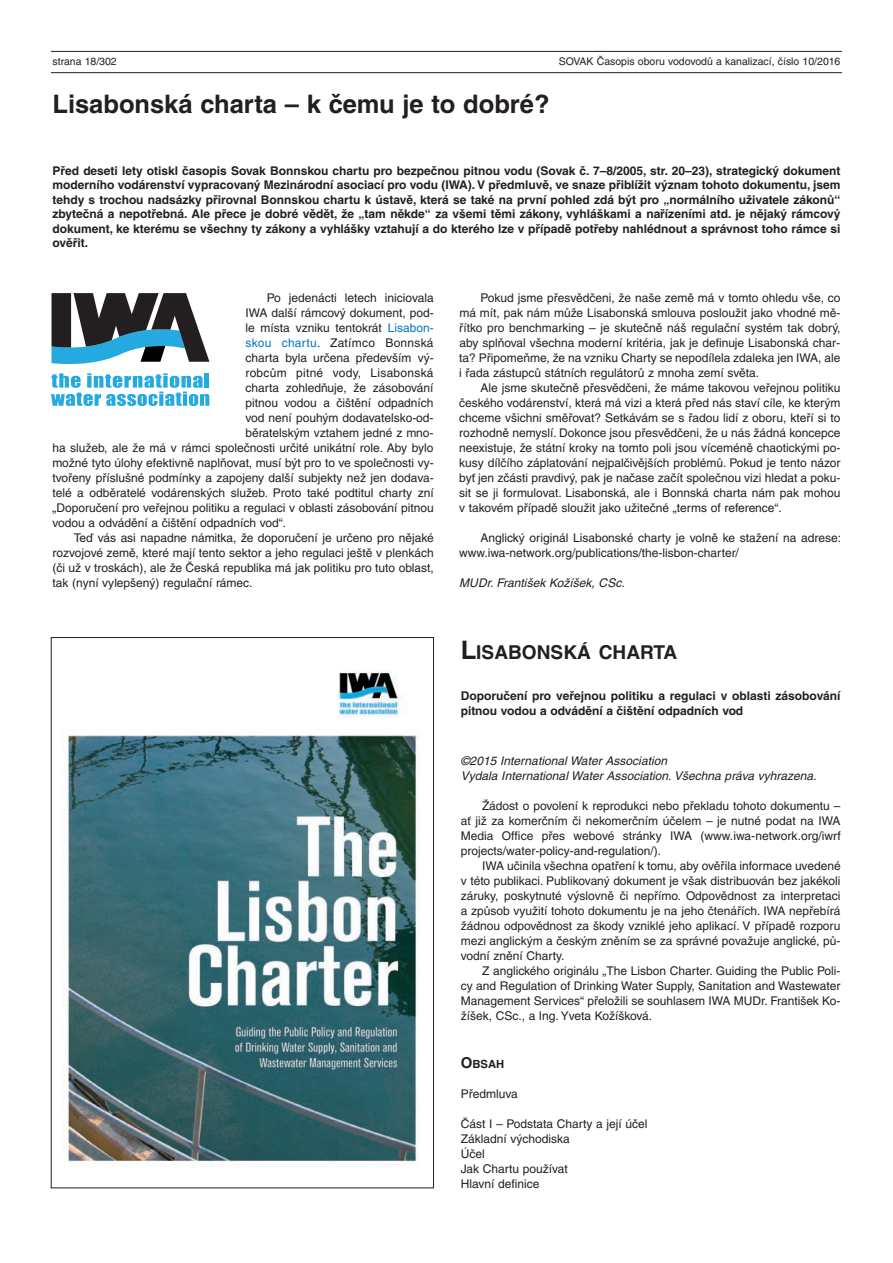
<style>
.page{position:relative;width:893px;height:1263px;background:#fff}
.page>*{position:absolute;margin:0;border:0;box-sizing:border-box;transform-origin:0 0}
.t1{font:700 25.5px "Helvetica CE";color:#231f20}
.t2{font:700 19.2px "Helvetica CE";color:#231f20}
.t3{font:12px/15px "Helvetica CE";color:#231f20;text-align:justify}
.t4{font:700 12px/14.4px "Helvetica CE";color:#231f20;text-align:justify}
.t5{font:italic 12px/15px "Helvetica CE";letter-spacing:.005em;color:#231f20}
.t6{font:12px "Helvetica CE";letter-spacing:.02em;color:#231f20}
.t7{font:700 11.25px "Helvetica CE";color:#231f20}
.t8{font:10.5px "Helvetica CE";color:#231f20}
.s1{color:#0078c0}
.s2{font-size:25.5px}
.s3{font-size:15px}
</style>
<div class="page">
<hr style="left:51px;top:51px;width:791px;height:1px;background:#231f20">
<hr style="left:51px;top:72px;width:791px;height:1px;background:#231f20">
<img style="left:63px;top:672px;width:357px;height:494px">
<svg style="left:51px;top:373px;width:158px;height:33px"></svg>
<svg style="left:51px;top:293px;width:158px;height:71px"></svg>
<p class="t8" style="left:53px;top:57px;width:66px">strana 18/302</p>
<p class="t8" style="left:559px;top:57px;width:283px">SOVAK Časopis oboru vodovodů a kanalizací, číslo 10/2016</p>
<h1 class="t1" style="left:53px;top:95px;width:499px">Lisabonská charta – k čemu je to dobré?</h1>
<p class="t4" style="left:52px;top:165px;width:790px">Před deseti lety otiskl časopis Sovak Bonnskou chartu pro bezpečnou pitnou vodu (Sovak č. 7–8/2005, str. 20–23), strategický dokument moderního vodárenství vypracovaný Mezinárodní asociací pro vodu (IWA). V předmluvě, ve snaze přiblížit význam tohoto dokumentu, jsem tehdy s trochou nadsázky přirovnal Bonnskou chartu k ústavě, která se také na první pohled zdá být pro „normálního uživatele zákonů“ zbytečná a nepotřebná. Ale přece je dobré vědět, že „tam někde“ za všemi těmi zákony, vyhláškami a nařízeními atd. je nějaký rámcový dokument, ke kterému se všechny ty zákony a vyhlášky vztahují a do kterého lze v případě potřeby nahlédnout a správnost toho rámce si ověřit.</p>
<p class="t3" style="left:267px;top:292px;width:168px">Po jedenácti letech iniciovala</p>
<p class="t3" style="left:245px;top:307px;width:190px">IWA další rámcový dokument, pod-</p>
<p class="t3" style="left:245px;top:322px;width:190px">le místa vzniku tentokrát <span class="s1">Lisabon-</span></p>
<p class="t6" style="left:245px;top:339px;width:190px"><span class="s1">skou chartu</span>. Zatímco Bonnská</p>
<p class="t3" style="left:245px;top:352px;width:190px">charta byla určena především vý-</p>
<p class="t6" style="left:245px;top:369px;width:190px">robcům pitné vody, Lisabonská</p>
<p class="t3" style="left:245px;top:382px;width:190px">charta zohledňuje, že zásobování</p>
<p class="t3" style="left:245px;top:397px;width:190px">pitnou vodou a čištění odpadních</p>
<p class="t3" style="left:245px;top:412px;width:190px">vod není pouhým dodavatelsko-od-</p>
<p class="t3" style="left:245px;top:427px;width:190px">běratelským vztahem jedné z mno-</p>
<p class="t3" style="left:52px;top:442px;width:383px">ha služeb, ale že má v rámci společnosti určité unikátní role. Aby bylo</p>
<p class="t3" style="left:52px;top:457px;width:383px">možné tyto úlohy efektivně naplňovat, musí být pro to ve společnosti vy-</p>
<p class="t3" style="left:52px;top:472px;width:383px">tvořeny příslušné podmínky a zapojeny další subjekty než jen dodava -</p>
<p class="t3" style="left:52px;top:487px;width:383px">telé a odběratelé vodárenských služeb. Proto také podtitul charty zní</p>
<p class="t3" style="left:52px;top:502px;width:383px">„Doporučení pro veřejnou politiku a regulaci v oblasti zásobování pitnou</p>
<p class="t3" style="left:52px;top:517px;width:235px">vodou a odvádění a čištění odpadních vod“.</p>
<p class="t3" style="left:74px;top:532px;width:361px">Teď vás asi napadne námitka, že doporučení je určeno pro nějaké</p>
<p class="t3" style="left:53px;top:547px;width:383px">rozvojové země, které mají tento sektor a jeho regulaci ještě v plenkách</p>
<p class="t3" style="left:53px;top:562px;width:383px">(či už v troskách), ale že Česká republika má jak politiku pro tuto oblast,</p>
<p class="t3" style="left:53px;top:577px;width:201px">tak (nyní vylepšený) regulační rámec.</p>
<p class="t3" style="left:459px;top:292px;width:383px;text-indent:21px">Pokud jsme přesvědčeni, že naše země má v tomto ohledu vše, co má mít, pak nám může Lisabonská smlouva posloužit jako vhodné mě&shy;řítko pro benchmarking – je skutečně náš regulační systém tak dobrý, aby splňoval všechna moderní kritéria, jak je definuje Lisabonská char&shy;ta? Připomeňme, že na vzniku Charty se nepodílela zdaleka jen IWA, ale i řada zástupců státních regulátorů z mnoha zemí světa.</p>
<p class="t3" style="left:459px;top:382px;width:383px;text-indent:21px">Ale jsme skutečně přesvědčeni, že máme takovou veřejnou politiku českého vodárenství, která má vizi a která před nás staví cíle, ke kterým chceme všichni směřovat? Setkávám se s řadou lidí z oboru, kteří si to rozhodně nemyslí. Dokonce jsou přesvědčeni, že u nás žádná koncepce neexistuje, že státní kroky na tomto poli jsou víceméně chaotickými po&shy;kusy dílčího záplatování nejpalčivějších problémů. Pokud je tento názor byť jen zčásti pravdivý, pak je načase začít společnou vizi hledat a poku&shy;sit se ji formulovat. Lisabonská, ale i Bonnská charta nám pak mohou v takovém případě sloužit jako užitečné „terms of reference“.</p>
<p class="t3" style="left:459px;top:532px;width:383px;text-indent:21px">Anglický originál Lisabonské charty je volně ke stažení na adrese: www.iwa-network.org/publications/the-lisbon-charter/</p>
<p class="t5" style="left:459px;top:577px;width:167px">MUDr. František Kožíšek, CSc.</p>
<h2 class="t2" style="left:461px;top:645px;width:218px"><span class="s2">L</span>ISABONSKÁ CHARTA</h2>
<p class="t4" style="left:461px;top:690px;width:381px">Doporučení pro veřejnou politiku a regulaci v oblasti zásobování pitnou vodou a odvádění a čištění odpadních vod</p>
<p class="t5" style="left:461px;top:754px;width:357px">©2015 International Water Association<br>Vydala International Water Association. Všechna práva vyhrazena.</p>
<p class="t3" style="left:461px;top:799px;width:381px;text-indent:21px">Žádost o povolení k reprodukci nebo překladu tohoto dokumentu – ať již za komerčním či nekomerčním účelem – je nutné podat na IWA Media Office přes webové stránky IWA (www.iwa-network.org/iwrf projects/ water-policy-and-regulation/).</p>
<p class="t3" style="left:461px;top:859px;width:381px;text-indent:21px">IWA učinila všechna opatření k tomu, aby ověřila informace uvedené v této publikaci. Publikovaný dokument je však distribuován bez jakékoli záruky, poskytnuté výslovně či nepřímo. Odpovědnost za interpretaci a způsob využití tohoto dokumentu je na jeho čtenářích. IWA nepřebírá žádnou odpovědnost za škody vzniklé jeho aplikací. V případě rozporu mezi anglickým a českým zněním se za správné považuje anglické, pů&shy;vodní znění Charty.</p>
<p class="t3" style="left:461px;top:964px;width:381px;text-indent:21px">Z anglického originálu „The Lisbon Charter. Guiding the Public Poli&shy;cy and Regulation of Drinking Water Supply, Sanitation and Wastewater Management Services“ přeložili se souhlasem IWA MUDr. František Ko&shy;žíšek, CSc., a Ing. Yveta Kožíšková.</p>
<p class="t7" style="left:461px;top:1059px;width:45px"><span class="s3">O</span>BSAH</p>
<p class="t3" style="left:461px;top:1087px;width:58px">Předmluva</p>
<p class="t3" style="left:461px;top:1117px;width:188px;text-align:left">Část I – Podstata Charty a její účel<br>Základní východiska<br>Účel<br>Jak Chartu používat<br>Hlavní definice</p>
</div>
